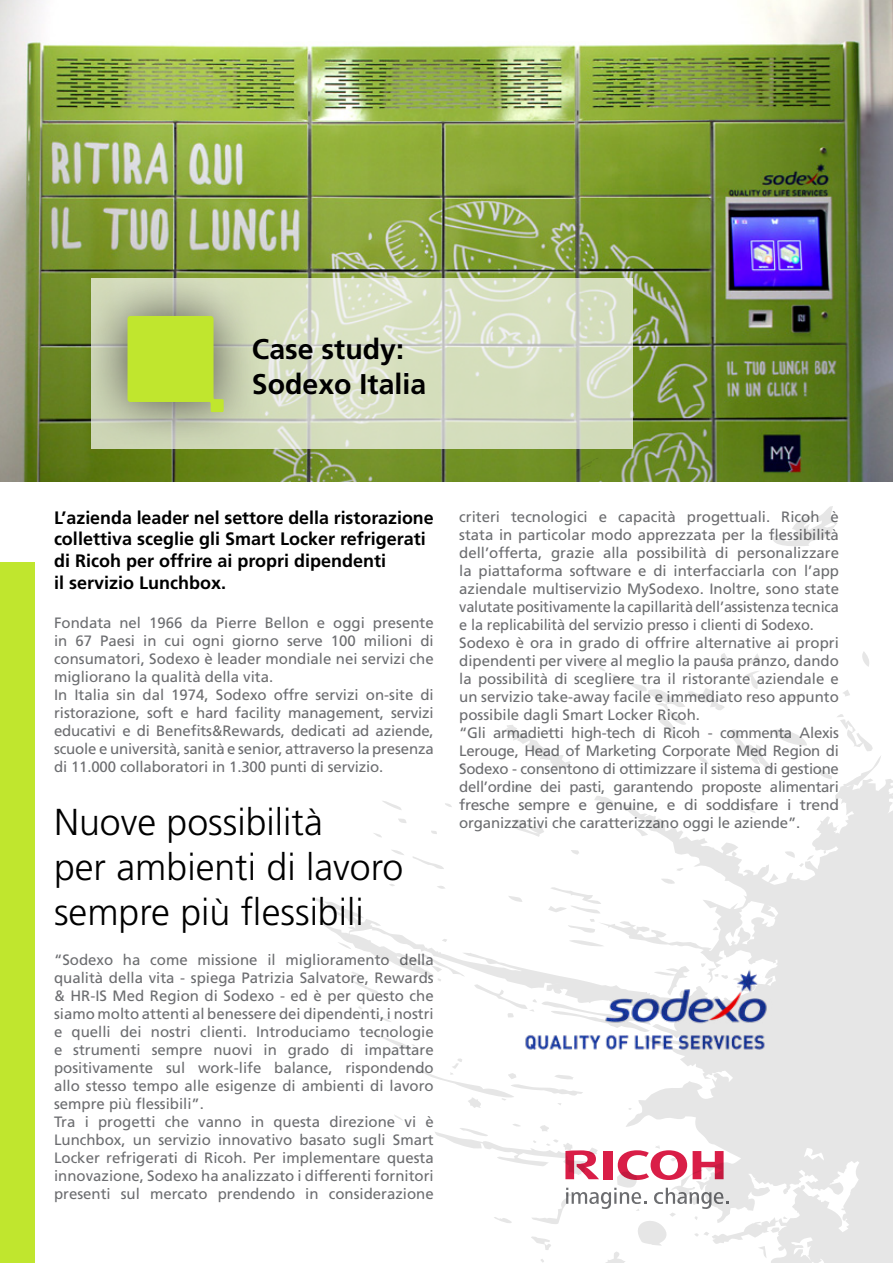
<style>
.page{position:relative;width:893px;height:1263px;background:#fff}
.page>*{position:absolute;margin:0;border:0;box-sizing:border-box;transform-origin:0 0}
.t1{font:300 37.5px/45px "Frutiger LT Std";color:#000}
.t2{font:700 28.5px "Frutiger LT Std";color:#000}
.t3{font:700 18px/21.6px "Frutiger LT Std";color:#000}
.t4{font:15px/18px "Frutiger LT Std";color:#6c6d70;text-align:justify}
</style>
<div class="page">
<img style="left:0;top:0;width:893px;height:481px">
<svg style="left:268px;top:279px;width:364px;height:170px;background:#d7dec3"></svg>
<div style="left:80px;top:268px;width:188px;height:188px;background:#231f20;opacity:.75"></div>
<svg style="left:128px;top:316px;width:96px;height:96px;background:#badb40"></svg>
<svg style="left:773px;top:506px;width:64px;height:40px"></svg>
<svg style="left:576px;top:457px;width:23px;height:15px"></svg>
<svg style="left:862px;top:651px;width:7px;height:16px"></svg>
<svg style="left:504px;top:653px;width:303px;height:102px"></svg>
<svg style="left:843px;top:690px;width:7px;height:6px"></svg>
<svg style="left:837px;top:714px;width:36px;height:37px"></svg>
<svg style="left:313px;top:755px;width:580px;height:508px"></svg>
<svg style="left:337px;top:849px;width:549px;height:414px"></svg>
<div style="left:0;top:562px;width:34px;height:701px;background:#c0e62e"></div>
<p class="t2" style="left:252px;top:333px;width:154px">Case study:</p>
<p class="t2" style="left:252px;top:367px;width:176px">Sodexo Italia</p>
<p class="t3" style="left:54px;top:507px;width:381px">L’azienda leader nel settore della ristorazione collettiva sceglie gli Smart Locker refrigerati di Ricoh per offrire ai propri dipendenti</p>
<p class="t3" style="left:54px;top:572px;width:174px">il servizio Lunchbox.</p>
<p class="t4" style="left:54px;top:614px;width:381px">Fondata nel 1966 da Pierre Bellon e oggi presente in 67 Paesi in cui ogni giorno serve 100 milioni di consumatori, Sodexo è leader mondiale nei servizi che migliorano la qualità della vita.</p>
<p class="t4" style="left:54px;top:686px;width:381px">In Italia sin dal 1974, Sodexo offre servizi on-site di ristorazione, soft e hard facility management, servizi educativi e di Benefits&amp;Rewards, dedicati ad aziende, scuole e università, sanità e senior, attraverso la presenza di 11.000 collaboratori in 1.300 punti di servizio.</p>
<p class="t1" style="left:54px;top:800px;width:270px">Nuove possibilità</p>
<p class="t1" style="left:54px;top:845px;width:351px">per ambienti di lavoro sempre più flessibili</p>
<p class="t4" style="left:54px;top:951px;width:381px">“Sodexo ha come missione il miglioramento della qualità della vita - spiega Patrizia Salvatore, Rewards &amp; HR-IS Med Region di Sodexo - ed è per questo che siamo molto attenti al benessere dei dipendenti, i nostri e quelli dei nostri clienti. Introduciamo tecnologie e strumenti sempre nuovi in grado di impattare positivamente sul work-life balance, rispondendo allo stesso tempo alle esigenze di ambienti di lavoro sempre più flessibili”.</p>
<p class="t4" style="left:54px;top:1113px;width:381px">Tra i progetti che vanno in questa direzione vi è Lunchbox, un servizio innovativo basato sugli Smart Locker refrigerati di Ricoh. Per implementare questa innovazione, Sodexo ha analizzato i differenti fornitori presenti sul mercato prendendo in considerazione</p>
<p class="t4" style="left:459px;top:507px;width:381px">criteri tecnologici e capacità progettuali. Ricoh è stata in particolar modo apprezzata per la flessibilità dell’offerta, grazie alla possibilità di personalizzare la piattaforma software e di interfacciarla con l’app aziendale multiservizio MySodexo. Inoltre, sono state valutate positivamente la capillarità dell’assistenza tecnica e la replicabilità del servizio presso i clienti di Sodexo.</p>
<p class="t4" style="left:459px;top:633px;width:381px">Sodexo è ora in grado di offrire alternative ai propri dipendenti per vivere al meglio la pausa pranzo, dando la possibilità di scegliere tra il ristorante aziendale e un servizio take-away facile e immediato reso appunto possibile dagli Smart Locker Ricoh.</p>
<p class="t4" style="left:459px;top:723px;width:381px">“Gli armadietti high-tech di Ricoh - commenta Alexis Lerouge, Head of Marketing Corporate Med Region di Sodexo - consentono di ottimizzare il sistema di gestione dell’ordine dei pasti, garantendo proposte alimentari fresche sempre e genuine, e di soddisfare i trend organizzativi che caratterizzano oggi le aziende”.</p>
</div>
